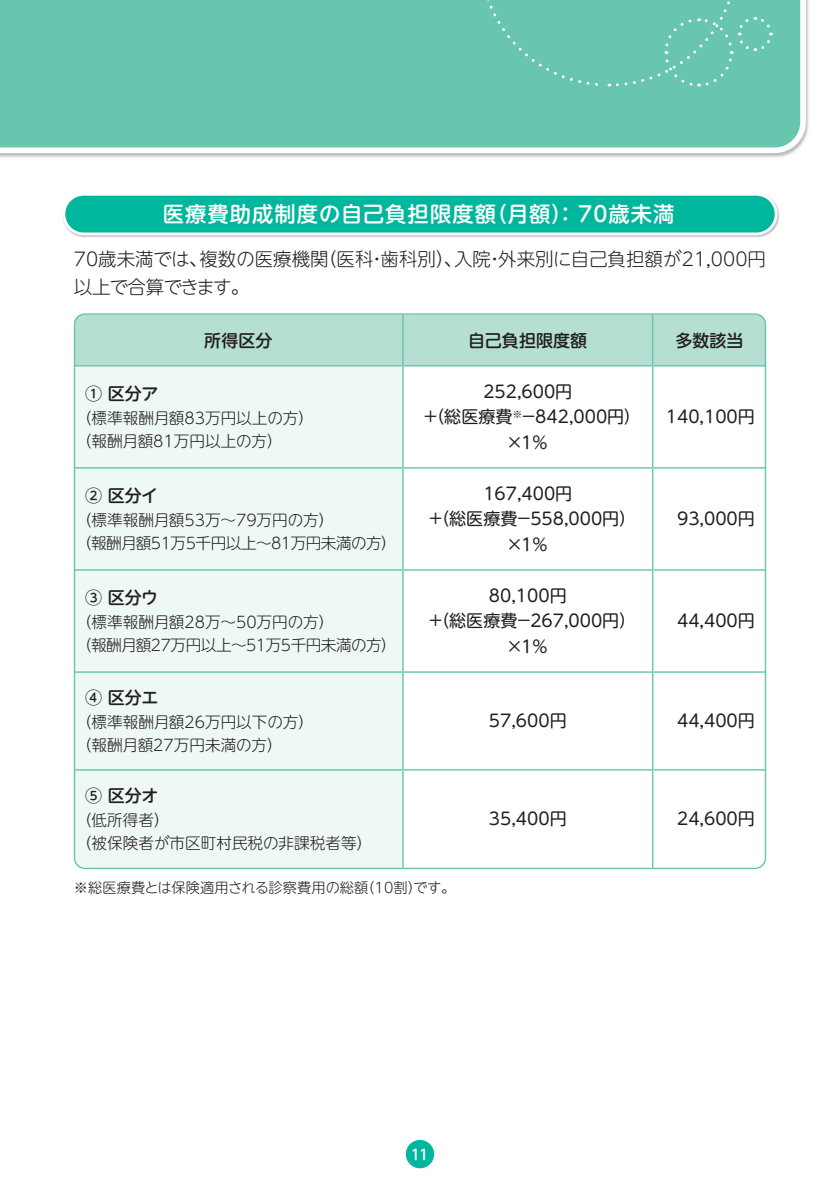
<style>
.page{position:relative;width:840px;height:1191px;background:#fff}
.page>*{position:absolute;margin:0;border:0;box-sizing:border-box;transform-origin:0 0}
.t1{font:500 21.2px "UD Shin M Go Pro";letter-spacing:.05em;color:#fff}
.t2{font:300 18.4px/28.4px "UD Shin M Go Pro";letter-spacing:.005em;color:#231f20}
.t3{font:17px/25.6px "UD Shin M Go Pro";color:#231f20;text-align:center}
.t4{font:500 17px "UD Shin M Go Pro";color:#231f20}
.t5{font:300 15.6px/22.6px "UD Shin M Go Pro";color:#231f20}
.t6{font:300 15.6px/22.6px "UD Shin M Go Pro";letter-spacing:-.03em;color:#231f20}
.t7{font:300 14.2px "UD Shin M Go Pro";letter-spacing:.01em;color:#231f20}
.t8{font:500 14.2px "UD Shin M Go Pro";color:#fff}
</style>
<div class="page">
<svg style="left:0;top:0;width:808px;height:156px;background:#72c8b3"></svg>
<div style="left:478px;top:0;width:295px;height:88px;background:#68c5ae"></div>
<div style="left:62px;top:193px;width:717px;height:44px;background:#231f20;opacity:.3"></div>
<div style="left:64px;top:194px;width:711px;height:40px;background:#00b79d;border-radius:20px"></div>
<div style="left:62px;top:193px;width:715px;height:42px;border:3px solid #fff;border-radius:20px"></div>
<div style="left:76px;top:315px;width:689px;height:50px;background:#b5dfd3"></div>
<div style="left:74px;top:366px;width:328px;height:501px;background:#eef8f5"></div>
<hr style="left:74px;top:365px;width:329px;height:1px;background:#68c5ae">
<hr style="left:403px;top:365px;width:249px;height:1px;background:#68c5ae">
<hr style="left:402px;top:366px;width:1px;height:101px;background:#68c5ae">
<hr style="left:652px;top:365px;width:113px;height:1px;background:#68c5ae">
<hr style="left:651px;top:366px;width:2px;height:101px;background:#68c5ae">
<hr style="left:74px;top:467px;width:329px;height:1px;background:#68c5ae">
<hr style="left:403px;top:467px;width:249px;height:1px;background:#68c5ae">
<hr style="left:402px;top:468px;width:1px;height:101px;background:#68c5ae">
<hr style="left:652px;top:467px;width:113px;height:1px;background:#68c5ae">
<hr style="left:651px;top:468px;width:2px;height:101px;background:#68c5ae">
<hr style="left:74px;top:569px;width:329px;height:1px;background:#68c5ae">
<hr style="left:403px;top:569px;width:249px;height:1px;background:#68c5ae">
<hr style="left:402px;top:570px;width:1px;height:101px;background:#68c5ae">
<hr style="left:652px;top:569px;width:113px;height:1px;background:#68c5ae">
<hr style="left:651px;top:570px;width:2px;height:101px;background:#68c5ae">
<hr style="left:74px;top:671px;width:329px;height:2px;background:#68c5ae">
<hr style="left:403px;top:671px;width:249px;height:2px;background:#68c5ae">
<hr style="left:402px;top:673px;width:1px;height:96px;background:#68c5ae">
<hr style="left:652px;top:671px;width:113px;height:2px;background:#68c5ae">
<hr style="left:651px;top:673px;width:2px;height:96px;background:#68c5ae">
<hr style="left:74px;top:769px;width:329px;height:1px;background:#68c5ae">
<hr style="left:403px;top:769px;width:249px;height:1px;background:#68c5ae">
<hr style="left:402px;top:770px;width:1px;height:97px;background:#68c5ae">
<hr style="left:652px;top:769px;width:113px;height:1px;background:#68c5ae">
<hr style="left:651px;top:770px;width:2px;height:97px;background:#68c5ae">
<hr style="left:402px;top:315px;width:1px;height:50px;background:#68c5ae">
<hr style="left:651px;top:315px;width:2px;height:50px;background:#68c5ae">
<div style="left:405px;top:1140px;width:29px;height:28px;background:#00b79d;border-radius:50%"></div>
<p class="t1" style="left:163px;top:197px;width:513px">医療費助成制度の自己負担限度額（月額）： 70歳未満</p>
<p class="t2" style="left:74px;top:244px;width:693px">70歳未満では、複数の医療機関（医科・歯科別）、入院・外来別に自己負担額が21,000円以上で合算できます。</p>
<p class="t4" style="left:204px;top:326px;width:70px">所得区分</p>
<p class="t4" style="left:468px;top:326px;width:120px">自己負担限度額</p>
<p class="t4" style="left:675px;top:326px;width:70px">多数該当</p>
<p class="t4" style="left:85px;top:379px;width:75px">① 区分ア</p>
<p class="t5" style="left:77px;top:406px;width:238px">（標準報酬月額83万円以上の方）（報酬月額81万円以上の方）</p>
<p class="t4" style="left:85px;top:482px;width:74px">② 区分イ</p>
<p class="t6" style="left:77px;top:508px;width:321px">（標準報酬月額53万～79万円の方）<br>（報酬月額51万5千円以上～81万円未満の方）</p>
<p class="t4" style="left:85px;top:584px;width:74px">③ 区分ウ</p>
<p class="t6" style="left:77px;top:610px;width:321px">（標準報酬月額28万～50万円の方）<br>（報酬月額27万円以上～51万5千円未満の方）</p>
<p class="t3" style="left:422px;top:378px;width:220px">252,600円<br>＋（総医療費<sup>※</sup>－842,000円）×1％</p>
<p class="t3" style="left:427px;top:480px;width:210px">167,400円<br>＋（総医療費－558,000円）×1％</p>
<p class="t3" style="left:427px;top:582px;width:210px">80,100円<br>＋（総医療費－267,000円）×1％</p>
<p class="t3" style="left:665px;top:403px;width:90px">140,100円</p>
<p class="t3" style="left:676px;top:505px;width:79px">93,000円</p>
<p class="t3" style="left:676px;top:607px;width:79px">44,400円</p>
<p class="t4" style="left:85px;top:684px;width:75px">④ 区分エ</p>
<p class="t5" style="left:77px;top:710px;width:238px">（標準報酬月額26万円以下の方）（報酬月額27万円未満の方）</p>
<p class="t3" style="left:488px;top:707px;width:79px">57,600円</p>
<p class="t3" style="left:676px;top:707px;width:79px">44,400円</p>
<p class="t4" style="left:85px;top:781px;width:75px">⑤ 区分オ</p>
<p class="t5" style="left:77px;top:808px;width:296px">（低所得者）<br>（被保険者が市区町村民税の非課税者等）</p>
<p class="t3" style="left:488px;top:805px;width:79px">35,400円</p>
<p class="t3" style="left:676px;top:805px;width:79px">24,600円</p>
<p class="t7" style="left:74px;top:876px;width:383px">※総医療費とは保険適用される診察費用の総額（10割）です。</p>
<p class="t8" style="left:410px;top:1143px;width:19px">11</p>
</div>
